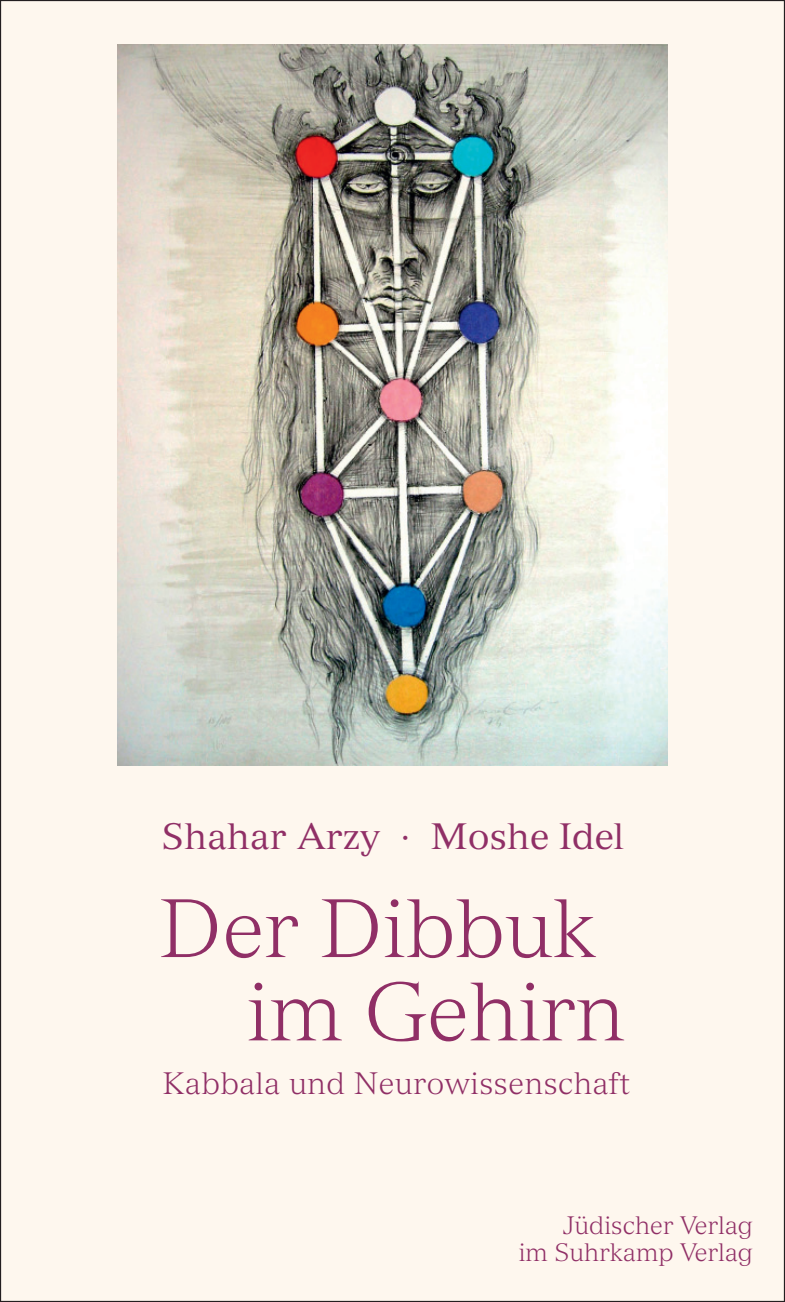
<style>
.page{position:relative;width:785px;height:1302px;background:#fff}
.page>*{position:absolute;margin:0;border:0;box-sizing:border-box;transform-origin:0 0}
.t1{font:300 81px/83.2px "Versailles LT Std";color:#902f66}
.t2{font:36px "Versailles LT Std";color:#902f66}
.t3{font:300 30.38px "Versailles LT Std";letter-spacing:.015em;color:#902f66}
.t4{font:300 24.75px/27px "Versailles LT Std";color:#902f66;text-align:right}
</style>
<div class="page">
<div style="left:0;top:0;width:784px;height:1301px;background:#fef7ee"></div>
<img style="left:118px;top:44px;width:549px;height:721px">
<h2 class="t2" style="left:161px;top:814px;width:220px">Shahar Arzy</h2>
<h2 class="t2" style="left:402px;top:814px;width:223px"><sup>•</sup> Moshe Idel</h2>
<h1 class="t1" style="left:247px;top:886px;width:380px;text-indent:-88px">Der Dibbuk im Gehirn</h1>
<p class="t3" style="left:163px;top:1065px;width:468px">Kabbala und Neurowissenschaft</p>
<p class="t4" style="left:518px;top:1211px;width:236px">Jüdischer Verlag<br>im Suhrkamp Verlag</p>
</div>
